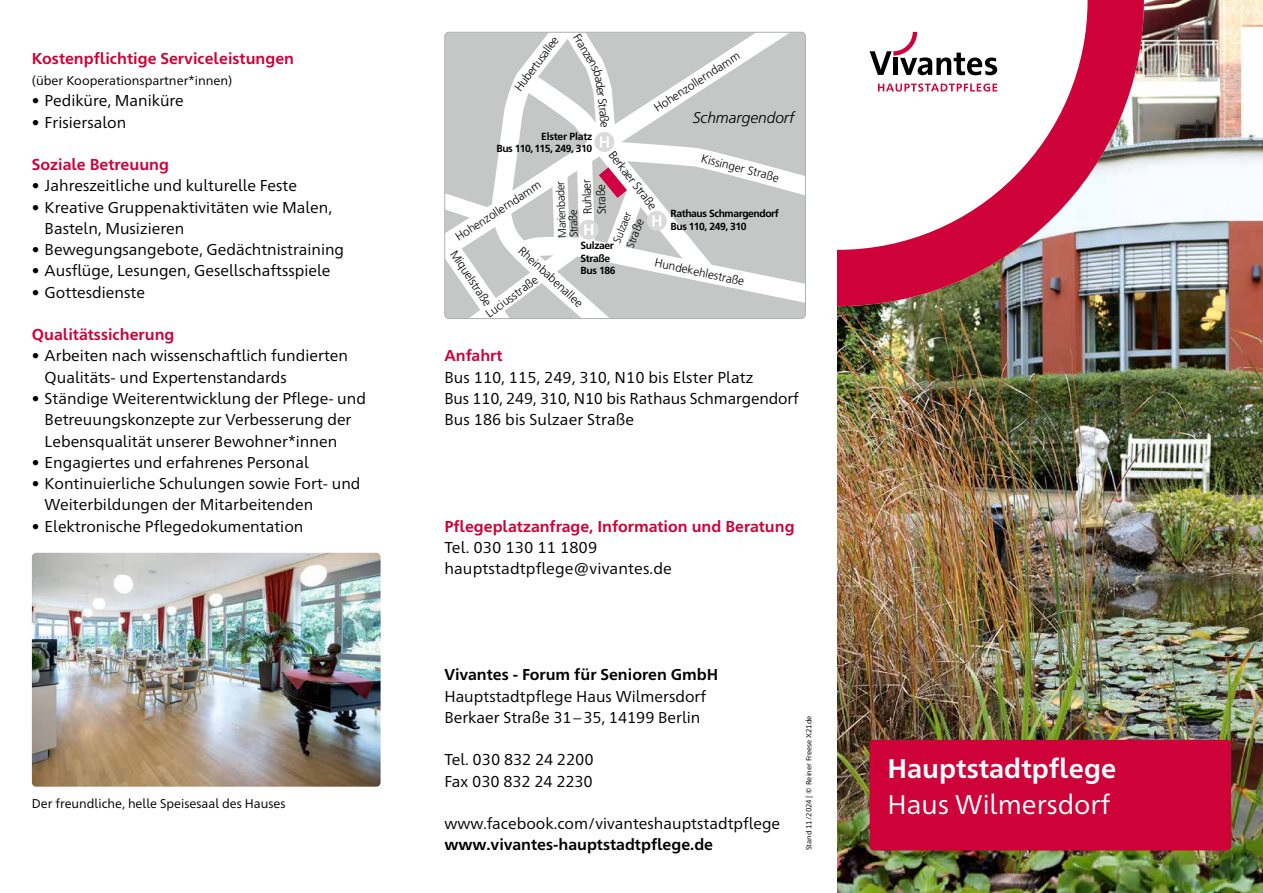
<style>
.page{position:relative;width:1263px;height:893px;background:#fff}
.page>*{position:absolute;margin:0;border:0;box-sizing:border-box;transform-origin:0 0}
.t1{font:700 27px "Frutiger Neue 1450 Pro";color:#fff}
.t2{font:27px "Frutiger Neue 1450 Pro";color:#fff}
.t3{font:15.75px/21.3px "Frutiger Neue 1450 Pro";color:#000}
.t4{font:700 15.75px "Frutiger Neue 1450 Pro";color:#ce0138}
.t5{font:700 15.75px "Frutiger Neue 1450 Pro";color:#000}
.t6{font:italic 300 15.45px "Frutiger LT Std";color:#000}
.t7{font:12.75px "Frutiger Neue 1450 Pro";color:#000}
.t8{font:300 11.85px/14.2px "Frutiger LT Std";color:#000}
.t9{font:300 11.25px/11.9px "Frutiger LT Std";color:#000}
.t10{font:300 10.95px/14.2px "Frutiger LT Std";color:#000}
.t11{font:700 10.35px/12.5px "Frutiger LT Std";letter-spacing:-.04em;color:#000}
.t12{font:7.5px "Frutiger Neue 1450 Pro";color:#000}
.s1{font-size:11.85px}
.s2{font-weight:700}
</style>
<div class="page">
<img style="left:32px;top:553px;width:349px;height:234px">
<svg style="left:446px;top:34px;width:358px;height:283px;fill:#c5c6c6"></svg>
<div style="left:594px;top:132px;width:20px;height:20px;background:#dadada;border-radius:50%"></div>
<svg style="left:600px;top:136px;width:9px;height:12px"></svg>
<div style="left:647px;top:211px;width:20px;height:20px;background:#dadada;border-radius:50%"></div>
<svg style="left:652px;top:215px;width:9px;height:11px"></svg>
<svg style="left:446px;top:160px;width:181px;height:157px"></svg>
<div style="left:444px;top:32px;width:362px;height:287px;border:1px solid #b1b2b3;border-radius:4px"></div>
<img style="left:838px;top:0;width:425px;height:893px">
<svg style="left:838px;top:0;width:306px;height:306px"></svg>
<svg style="left:870px;top:32px;width:127px;height:43px"></svg>
<svg style="left:878px;top:83px;width:119px;height:8px"></svg>
<div style="left:870px;top:740px;width:361px;height:110px;background:#ce0138;border-radius:4px"></div>
<svg style="left:591px;top:65px;width:16px;height:39px"></svg>
<p class="t4" style="left:32px;top:47px;width:264px">Kostenpflichtige Serviceleistungen</p>
<p class="t7" style="left:32px;top:71px;width:202px">(über Kooperationspartner*innen)</p>
<p class="t3" style="left:32px;top:89px;width:153px">• Pediküre, Maniküre</p>
<p class="t3" style="left:32px;top:110px;width:96px">• Frisiersalon</p>
<p class="t4" style="left:32px;top:153px;width:139px">Soziale Betreuung</p>
<p class="t3" style="left:32px;top:174px;width:267px">• Jahreszeitliche und kulturelle Feste</p>
<p class="t3" style="left:45px;top:195px;width:289px;text-indent:-13px">• Kreative Gruppenaktivitäten wie Malen,<br>Basteln, Musizieren</p>
<p class="t3" style="left:32px;top:238px;width:314px">• Bewegungsangebote, Gedächtnistraining</p>
<p class="t3" style="left:32px;top:259px;width:300px">• Ausflüge, Lesungen, Gesellschaftsspiele</p>
<p class="t3" style="left:32px;top:280px;width:115px">• Gottesdienste</p>
<p class="t4" style="left:32px;top:323px;width:144px">Qualitätssicherung</p>
<p class="t3" style="left:45px;top:344px;width:305px;text-indent:-13px">• Arbeiten nach wissenschaftlich fundierten<br>Qualitäts- und Expertenstandards</p>
<p class="t3" style="left:45px;top:387px;width:323px;text-indent:-13px">• Ständige Weiterentwicklung der Pflege- und<br>Betreuungskonzepte zur Verbesserung der<br>Lebensqualität unserer Bewohner*innen</p>
<p class="t3" style="left:32px;top:450px;width:278px">• Engagiertes und erfahrenes Personal</p>
<p class="t3" style="left:45px;top:472px;width:317px;text-indent:-13px">• Kontinuierliche Schulungen sowie Fort- und<br>Weiterbildungen der Mitarbeitenden</p>
<p class="t3" style="left:32px;top:514px;width:273px">• Elektronische Pflegedokumentation</p>
<p class="t7" style="left:32px;top:794px;width:255px">Der freundliche, helle Speisesaal des Hauses</p>
<p class="t8" style="left:511px;top:85px;width:66px;rotate:-53deg">Hubertusallee</p>
<p class="t8" style="left:582px;top:32px;width:37px;rotate:59deg">Franzen</p>
<p class="t8" style="left:610px;top:103px;width:25px;rotate:84deg">traße</p>
<p class="t8" style="left:652px;top:103px;width:101px;rotate:-33deg">Hohenzollerndamm</p>
<p class="t6" style="left:693px;top:109px;width:103px">Schmargendorf</p>
<p class="t11" style="left:496px;top:130px;width:97px;text-align:right">Elster Platz<br>Bus 110, 115, 249, 310</p>
<p class="t8" style="left:616px;top:148px;width:72px;rotate:52deg">Berkaer Straße</p>
<p class="t8" style="left:703px;top:151px;width:82px;rotate:15deg">Kissinger Straße</p>
<p class="t9" style="left:556px;top:238px;width:58px;rotate:-92deg">Marienbader<br>Straße</p>
<p class="t8" style="left:581px;top:215px;width:37px;rotate:-92deg">Ruhlaer<br>Straße</p>
<p class="t8" style="left:453px;top:232px;width:101px;rotate:-33deg">Hohenzollerndamm</p>
<p class="t11" style="left:670px;top:208px;width:110px">Rathaus Schmargendorf<br>Bus 110, 249, 310</p>
<p class="t10" style="left:610px;top:240px;width:34px;rotate:-68deg">Sulzaer<br>Str<span class="s1">aße</span></p>
<p class="t11" style="left:581px;top:240px;width:36px">Sulzaer<br>Straße<br>Bus 186</p>
<p class="t8" style="left:525px;top:243px;width:84px;rotate:43deg">Rheinbabenallee</p>
<p class="t8" style="left:459px;top:247px;width:66px;rotate:57deg">Miquelstraße</p>
<p class="t8" style="left:656px;top:256px;width:93px;rotate:12deg">Hundekehlestraße</p>
<p class="t8" style="left:483px;top:309px;width:63px;rotate:-36deg">Luciusstraße</p>
<p class="t4" style="left:444px;top:345px;width:60px">Anfahrt</p>
<p class="t3" style="left:444px;top:365px;width:356px">Bus 110, 115, 249, 310, N10 bis Elster Platz<br>Bus 110, 249, 310, N10 bis Rathaus Schmargendorf<br>Bus 186 bis Sulzaer Straße</p>
<p class="t4" style="left:444px;top:515px;width:352px">Pflegeplatzanfrage, Information und Beratung</p>
<p class="t3" style="left:444px;top:535px;width:229px">Tel. 030 130 11 1809 hauptstadtpflege@vivantes.de</p>
<p class="t5" style="left:444px;top:663px;width:276px">Vivantes - Forum für Senioren GmbH</p>
<p class="t3" style="left:444px;top:684px;width:263px">Hauptstadtpflege Haus Wilmersdorf<br>Berkaer Straße 31–35, 14199 Berlin</p>
<p class="t3" style="left:444px;top:748px;width:151px">Tel. 030 832 24 2200<br>Fax 030 832 24 2230</p>
<p class="t3" style="left:444px;top:812px;width:337px">www.facebook.com/vivanteshauptstadtpflege</p>
<p class="t5" style="left:444px;top:834px;width:270px">www.vivantes-hauptstadtpflege.de</p>
<p class="t12" style="left:803px;top:850px;width:136px;rotate:-90deg">Stand 11/2024 | <span class="s2">©</span> Reiner Freese X21de</p>
<h1 class="t1" style="left:887px;top:749px;width:230px">Hauptstadtpflege</h1>
<h1 class="t2" style="left:887px;top:785px;width:224px">Haus Wilmersdorf</h1>
</div>
